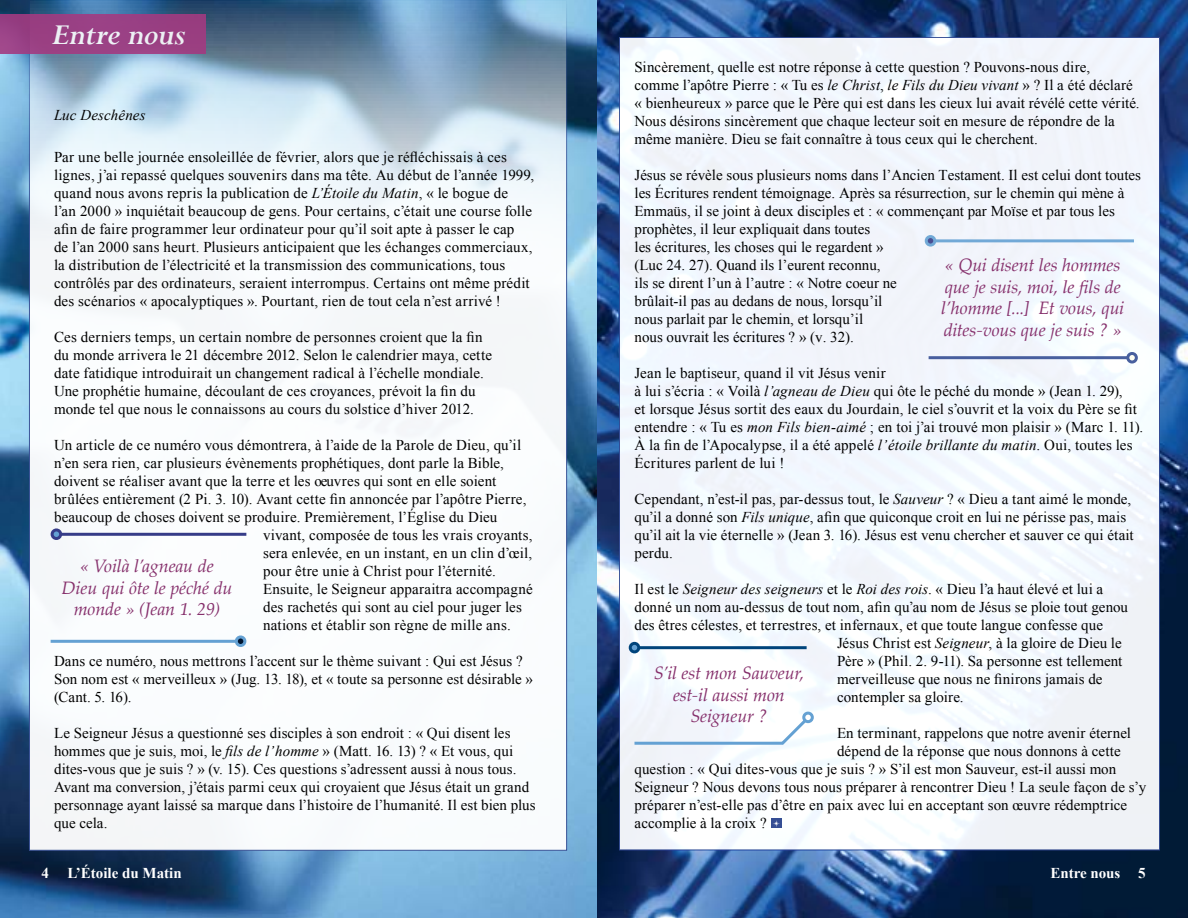
<style>
.page{position:relative;width:1188px;height:918px;background:#fff}
.page>*{position:absolute;margin:0;border:0;box-sizing:border-box;transform-origin:0 0}
.t1{font:italic 700 33px "Perpetua";letter-spacing:-.015em;color:#fff}
.t2{font:italic 18px/21.6px "Palatino Linotype";letter-spacing:-.01em;color:#86306c;text-align:center}
.t3{font:15px/18px "Times New Roman";letter-spacing:.005em;color:#000}
.t4{font:700 15px "Times New Roman";color:#fff}
.t5{font:italic 15px "Times New Roman";letter-spacing:.01em;color:#000}
.s1{font-style:italic}
</style>
<div class="page">
<img style="left:596px;top:0;width:592px;height:918px">
<img style="left:0;top:0;width:596px;height:918px">
<svg style="left:29px;top:0;width:538px;height:851px"></svg>
<div style="left:619px;top:37px;width:541px;height:813px;background:linear-gradient(to right,#f4f8fe,#f3f7fc);border:1px solid #354e94"></div>
<hr style="left:57px;top:533px;width:189px;height:3px;background:#363c88">
<div style="left:52px;top:530px;width:9px;height:8px;background:#64a1d3;border-radius:50%"></div>
<div style="left:51px;top:528px;width:11px;height:12px;border:3px solid #363c88;border-radius:50%"></div>
<hr style="left:932px;top:239px;width:202px;height:3px;background:#64a1d3">
<div style="left:926px;top:237px;width:9px;height:8px;background:#494e93;border-radius:50%"></div>
<div style="left:925px;top:235px;width:11px;height:12px;border:3px solid #64a1d3;border-radius:50%"></div>
<hr style="left:929px;top:356px;width:202px;height:3px;background:#354e94">
<div style="left:1128px;top:353px;width:8px;height:9px;background:#fffef0;border-radius:50%"></div>
<div style="left:1126px;top:352px;width:12px;height:12px;border:3px solid #354e94;border-radius:50%"></div>
<hr style="left:638px;top:646px;width:169px;height:3px;background:#00447b">
<div style="left:630px;top:643px;width:9px;height:9px;background:#64a1d3;border-radius:50%"></div>
<div style="left:629px;top:642px;width:11px;height:11px;border:3px solid #00447b;border-radius:50%"></div>
<hr style="left:634px;top:742px;width:149px;height:3px;background:#64a1d3">
<div style="left:802px;top:712px;width:12px;height:11px;border:3px solid #64a1d3;border-radius:50%"></div>
<svg style="left:778px;top:716px;width:32px;height:32px"></svg>
<hr style="left:51px;top:640px;width:189px;height:3px;background:#64a1d3">
<div style="left:236px;top:637px;width:9px;height:9px;background:#001530;border-radius:50%"></div>
<div style="left:235px;top:635px;width:11px;height:12px;border:3px solid #64a1d3;border-radius:50%"></div>
<div style="left:771px;top:819px;width:10px;height:9px;background:#354e94"></div>
<svg style="left:773px;top:820px;width:7px;height:7px"></svg>
<div style="left:0;top:14px;width:206px;height:39px;background:#9a4083"></div>
<h1 class="t1" style="left:51px;top:14px;width:136px">Entre nous</h1>
<p class="t5" style="left:54px;top:105px;width:93px">Luc Deschênes</p>
<p class="t3" style="left:54px;top:148px;width:482px">Par une belle journée ensoleillée de février, alors que je réfléchissais à ces lignes, j’ai repassé quelques souvenirs dans ma tête. Au début de l’année 1999, quand nous avons repris la publication de <span class="s1">L’Étoile du Matin</span>, « le bogue de<br>l’an 2000 » inquiétait beaucoup de gens. Pour certains, c’était une course folle afin de faire programmer leur ordinateur pour qu’il soit apte à passer le cap<br>de l’an 2000 sans heurt. Plusieurs anticipaient que les échanges commerciaux, la distribution de l’électricité et la transmission des communications, tous contrôlés par des ordinateurs, seraient interrompus. Certains ont même prédit des scénarios « apocalyptiques ». Pourtant, rien de tout cela n’est arrivé !</p>
<p class="t3" style="left:54px;top:328px;width:440px">Ces derniers temps, un certain nombre de personnes croient que la fin du monde arrivera le 21 décembre 2012. Selon le calendrier maya, cette date fatidique introduirait un changement radical à l’échelle mondiale.<br>Une prophétie humaine, découlant de ces croyances, prévoit la fin du monde tel que nous le connaissons au cours du solstice d’hiver 2012.</p>
<p class="t3" style="left:54px;top:436px;width:469px">Un article de ce numéro vous démontrera, à l’aide de la Parole de Dieu, qu’il</p>
<p class="t3" style="left:54px;top:454px;width:452px">n’en sera rien, car plusieurs évènements prophétiques, dont parle la Bible,</p>
<p class="t3" style="left:54px;top:472px;width:444px">doivent se réaliser avant que la terre et les oeuvres qui sont en elle soient</p>
<p class="t3" style="left:54px;top:490px;width:474px">brûlées entièrement (2 Pi. 3. 10). Avant cette fin annoncée par l’apôtre Pierre,</p>
<p class="t3" style="left:54px;top:508px;width:445px">beaucoup de choses doivent se produire. Premièrement, l’Église du Dieu</p>
<p class="t3" style="left:263px;top:526px;width:271px">vivant, composée de tous les vrais croyants,</p>
<p class="t3" style="left:263px;top:544px;width:271px">sera enlevée, en un instant, en un clin d’œil,</p>
<p class="t3" style="left:263px;top:562px;width:234px">pour être unie à Christ pour l’éternité.</p>
<p class="t3" style="left:263px;top:580px;width:271px">Ensuite, le Seigneur apparaitra accompagné</p>
<p class="t3" style="left:263px;top:598px;width:260px">des rachetés qui sont au ciel pour juger les</p>
<p class="t3" style="left:263px;top:616px;width:249px">nations et établir son règne de mille ans.</p>
<p class="t3" style="left:54px;top:652px;width:481px">Dans ce numéro, nous mettrons l’accent sur le thème suivant : Qui est Jésus ?<br>Son nom est « merveilleux » (Jug. 13. 18), et « toute sa personne est désirable » (Cant. 5. 16).</p>
<p class="t3" style="left:54px;top:724px;width:483px">Le Seigneur Jésus a questionné ses disciples à son endroit : « Qui disent les hommes que je suis, moi, le <span class="s1">fils de l’homme</span> » (Matt. 16. 13) ? « Et vous, qui dites-vous que je suis ? » (v. 15). Ces questions s’adressent aussi à nous tous.<br>Avant ma conversion, j’étais parmi ceux qui croyaient que Jésus était un grand personnage ayant laissé sa marque dans l’histoire de l’humanité. Il est bien plus que cela.</p>
<p class="t2" style="left:62px;top:555px;width:172px">« Voilà l’agneau de<br>Dieu qui ôte le péché du monde » (Jean 1. 29)</p>
<p class="t3" style="left:634px;top:58px;width:507px">Sincèrement, quelle est notre réponse à cette question ? Pouvons-nous dire,<br>comme l’apôtre Pierre : « Tu es <span class="s1">le Christ</span>, <span class="s1">le Fils du Dieu vivant</span> » ? Il a été déclaré « bienheureux » parce que le Père qui est dans les cieux lui avait révélé cette vérité.<br>Nous désirons sincèrement que chaque lecteur soit en mesure de répondre de la même manière. Dieu se fait connaître à tous ceux qui le cherchent.</p>
<p class="t3" style="left:634px;top:166px;width:508px">Jésus se révèle sous plusieurs noms dans l’Ancien Testament. Il est celui dont toutes les Écritures rendent témoignage. Après sa résurrection, sur le chemin qui mène à Emmaüs, il se joint à deux disciples et : « commençant par Moïse et par tous les prophètes, il leur expliquait dans toutes<br>les écritures, les choses qui le regardent »<br>(Luc 24. 27). Quand ils l’eurent reconnu,<br>ils se dirent l’un à l’autre : « Notre coeur ne<br>brûlait-il pas au dedans de nous, lorsqu’il<br>nous parlait par le chemin, et lorsqu’il<br>nous ouvrait les écritures ? » (v. 32).</p>
<p class="t3" style="left:634px;top:364px;width:510px">Jean le baptiseur, quand il vit Jésus venir<br>à lui s’écria : « Voilà <span class="s1">l’agneau de Dieu</span> qui ôte le péché du monde » (Jean 1. 29),<br>et lorsque Jésus sortit des eaux du Jourdain, le ciel s’ouvrit et la voix du Père se fit entendre : « Tu es <span class="s1">mon Fils bien-aimé</span> ; en toi j’ai trouvé mon plaisir » (Marc 1. 11).<br>À la fin de l’Apocalypse, il a été appelé <span class="s1">l’étoile brillante du matin</span>. Oui, toutes les Écritures parlent de lui !</p>
<p class="t3" style="left:634px;top:490px;width:501px">Cependant, n’est-il pas, par-dessus tout, le <span class="s1">Sauveur</span> ? « Dieu a tant aimé le monde, qu’il a donné son <span class="s1">Fils unique</span>, afin que quiconque croit en lui ne périsse pas, mais qu’il ait la vie éternelle » (Jean 3. 16). Jésus est venu chercher et sauver ce qui était perdu.</p>
<p class="t3" style="left:634px;top:580px;width:470px">Il est le <span class="s1">Seigneur des seigneurs</span> et le <span class="s1">Roi des rois</span>. « Dieu l’a haut élevé et lui a</p>
<p class="t3" style="left:634px;top:598px;width:495px">donné un nom au-dessus de tout nom, afin qu’au nom de Jésus se ploie tout genou</p>
<p class="t3" style="left:634px;top:616px;width:470px">des êtres célestes, et terrestres, et infernaux, et que toute langue confesse que</p>
<p class="t3" style="left:837px;top:634px;width:286px">Jésus Christ est <span class="s1">Seigneur</span>, à la gloire de Dieu le</p>
<p class="t3" style="left:837px;top:652px;width:287px">Père » (Phil. 2. 9‑11). Sa personne est tellement</p>
<p class="t3" style="left:837px;top:670px;width:267px">merveilleuse que nous ne finirons jamais de</p>
<p class="t3" style="left:837px;top:688px;width:128px">contempler sa gloire.</p>
<p class="t3" style="left:837px;top:724px;width:296px">En terminant, rappelons que notre avenir éternel</p>
<p class="t3" style="left:837px;top:742px;width:285px">dépend de la réponse que nous donnons à cette</p>
<p class="t3" style="left:634px;top:760px;width:483px">question : « Qui dites-vous que je suis ? » S’il est mon Sauveur, est-il aussi mon</p>
<p class="t3" style="left:634px;top:778px;width:513px">Seigneur ? Nous devons tous nous préparer à rencontrer Dieu ! La seule façon de s’y</p>
<p class="t3" style="left:634px;top:796px;width:494px">préparer n’est-elle pas d’être en paix avec lui en acceptant son œuvre rédemptrice</p>
<p class="t3" style="left:634px;top:814px;width:134px">accomplie à la croix ?</p>
<p class="t2" style="left:941px;top:254px;width:184px;text-align:left">« Qui disent les hommes que je suis, moi, le fils de l’homme [...] Et vous, qui dites-vous que je suis ? »</p>
<p class="t2" style="left:654px;top:661px;width:152px">S’il est mon Sauveur, est-il aussi mon<br>Seigneur ?</p>
<p class="t4" style="left:41px;top:862px;width:142px">4 L’Étoile du Matin</p>
<p class="t4" style="left:1050px;top:862px;width:97px">Entre nous 5</p>
</div>
